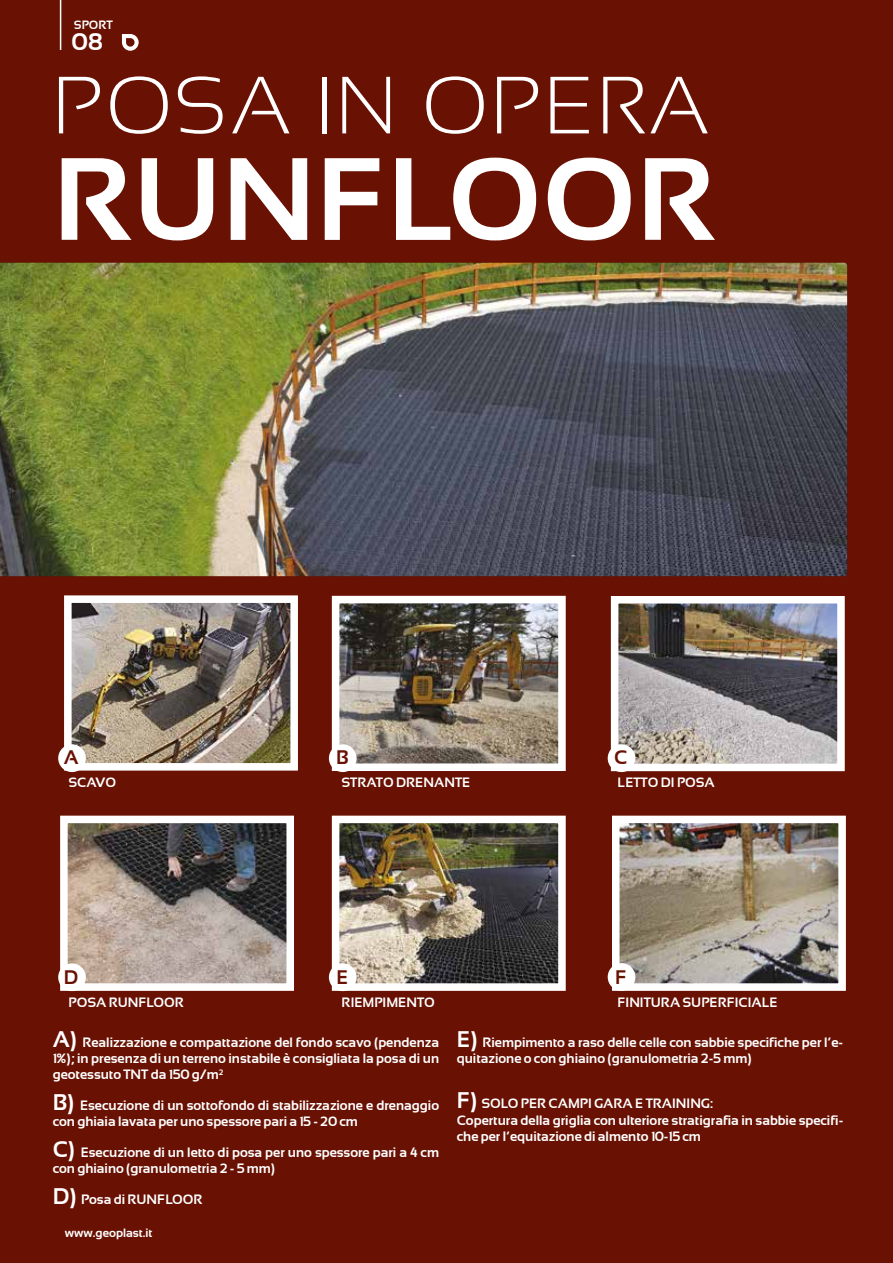
<style>
.page{position:relative;width:893px;height:1263px;background:#691103}
.page>*{position:absolute;margin:0;border:0;box-sizing:border-box;transform-origin:0 0}
.t1{font:700 117px "Sansation";color:#fff}
.t2{font:300 81px "Sansation";letter-spacing:.04em;color:#fff}
.t3{font:700 24px "Sansation";color:#fff}
.t4{font:700 19.5px "Sansation";color:#691103}
.t5{font:700 13.5px/16.2px "Sansation";color:#fff}
.t6{font:700 12px "Sansation";color:#fff}
.s1{font-size:22.5px}
</style>
<div class="page">
<img style="left:620px;top:605px;width:216px;height:157px">
<div style="left:611px;top:596px;width:234px;height:175px;border:8px solid #fff"></div>
<img style="left:73px;top:604px;width:216px;height:158px">
<div style="left:64px;top:595px;width:234px;height:176px;border:8px solid #fff"></div>
<img style="left:621px;top:825px;width:216px;height:157px">
<div style="left:612px;top:816px;width:234px;height:175px;border:8px solid #fff"></div>
<img style="left:69px;top:825px;width:216px;height:157px">
<div style="left:60px;top:816px;width:234px;height:175px;border:8px solid #fff"></div>
<img style="left:341px;top:825px;width:216px;height:157px">
<div style="left:332px;top:816px;width:234px;height:175px;border:8px solid #fff"></div>
<img style="left:341px;top:605px;width:216px;height:157px">
<div style="left:332px;top:596px;width:234px;height:175px;border:8px solid #fff"></div>
<img style="left:0;top:263px;width:847px;height:313px">
<div style="left:58px;top:744px;width:28px;height:28px;background:#fff;border-radius:50%"></div>
<div style="left:58px;top:963px;width:28px;height:28px;background:#fff;border-radius:50%"></div>
<div style="left:329px;top:744px;width:28px;height:28px;background:#fff;border-radius:50%"></div>
<div style="left:329px;top:963px;width:28px;height:28px;background:#fff;border-radius:50%"></div>
<div style="left:608px;top:744px;width:27px;height:28px;background:#fff;border-radius:50%"></div>
<div style="left:608px;top:963px;width:27px;height:28px;background:#fff;border-radius:50%"></div>
<hr style="left:60px;top:0;width:1px;height:50px;background:#fff">
<svg style="left:122px;top:34px;width:17px;height:17px"></svg>
<p class="t6" style="left:74px;top:18px;width:40px">SPORT</p>
<h3 class="t3" style="left:72px;top:28px;width:32px">08</h3>
<h2 class="t2" style="left:53px;top:61px;width:657px">POSA IN OPERA</h2>
<h1 class="t1" style="left:53px;top:133px;width:665px">RUNFLOOR</h1>
<h3 class="t4" style="left:64px;top:746px;width:16px">A</h3>
<h3 class="t4" style="left:336px;top:746px;width:14px">B</h3>
<h3 class="t4" style="left:614px;top:746px;width:15px">C</h3>
<p class="t5" style="left:69px;top:774px;width:49px">SCAVO</p>
<p class="t5" style="left:342px;top:774px;width:130px">STRATO DRENANTE</p>
<p class="t5" style="left:617px;top:774px;width:99px">LETTO DI POSA</p>
<h3 class="t4" style="left:64px;top:966px;width:16px">D</h3>
<h3 class="t4" style="left:336px;top:966px;width:13px">E</h3>
<h3 class="t4" style="left:615px;top:966px;width:13px">F</h3>
<p class="t5" style="left:69px;top:994px;width:117px">POSA RUNFLOOR</p>
<p class="t5" style="left:342px;top:994px;width:95px">RIEMPIMENTO</p>
<p class="t5" style="left:617px;top:994px;width:162px">FINITURA SUPERFICIALE</p>
<p class="t5" style="left:53px;top:1034px;width:388px;text-align:justify"><span class="s1">A)</span> Realizzazione e compattazione del fondo scavo (pendenza 1%); in presenza di un terreno instabile è consigliata la posa di un geotessuto TNT da 150 g/m<sup>2</sup></p>
<p class="t5" style="left:53px;top:1097px;width:388px"><span class="s1">B)</span> Esecuzione di un sottofondo di stabilizzazione e drenaggio con ghiaia lavata per uno spessore pari a 15 - 20 cm</p>
<p class="t5" style="left:53px;top:1144px;width:388px"><span class="s1">C)</span> Esecuzione di un letto di posa per uno spessore pari a 4 cm con ghiaino (granulometria 2 - 5 mm)</p>
<p class="t5" style="left:53px;top:1191px;width:151px"><span class="s1">D)</span> Posa di RUNFLOOR</p>
<p class="t6" style="left:65px;top:1226px;width:89px">www.geoplast.it</p>
<p class="t5" style="left:457px;top:1034px;width:388px"><span class="s1">E)</span> Riempimento a raso delle celle con sabbie specifiche per l’e&shy;quitazione o con ghiaino (granulometria 2-5 mm)</p>
<p class="t5" style="left:457px;top:1096px;width:388px"><span class="s1">F)</span> SOLO PER CAMPI GARA E TRAINING:<br>Copertura della griglia con ulteriore stratigrafia in sabbie specifi&shy;che per l’equitazione di almento 10-15 cm</p>
</div>
